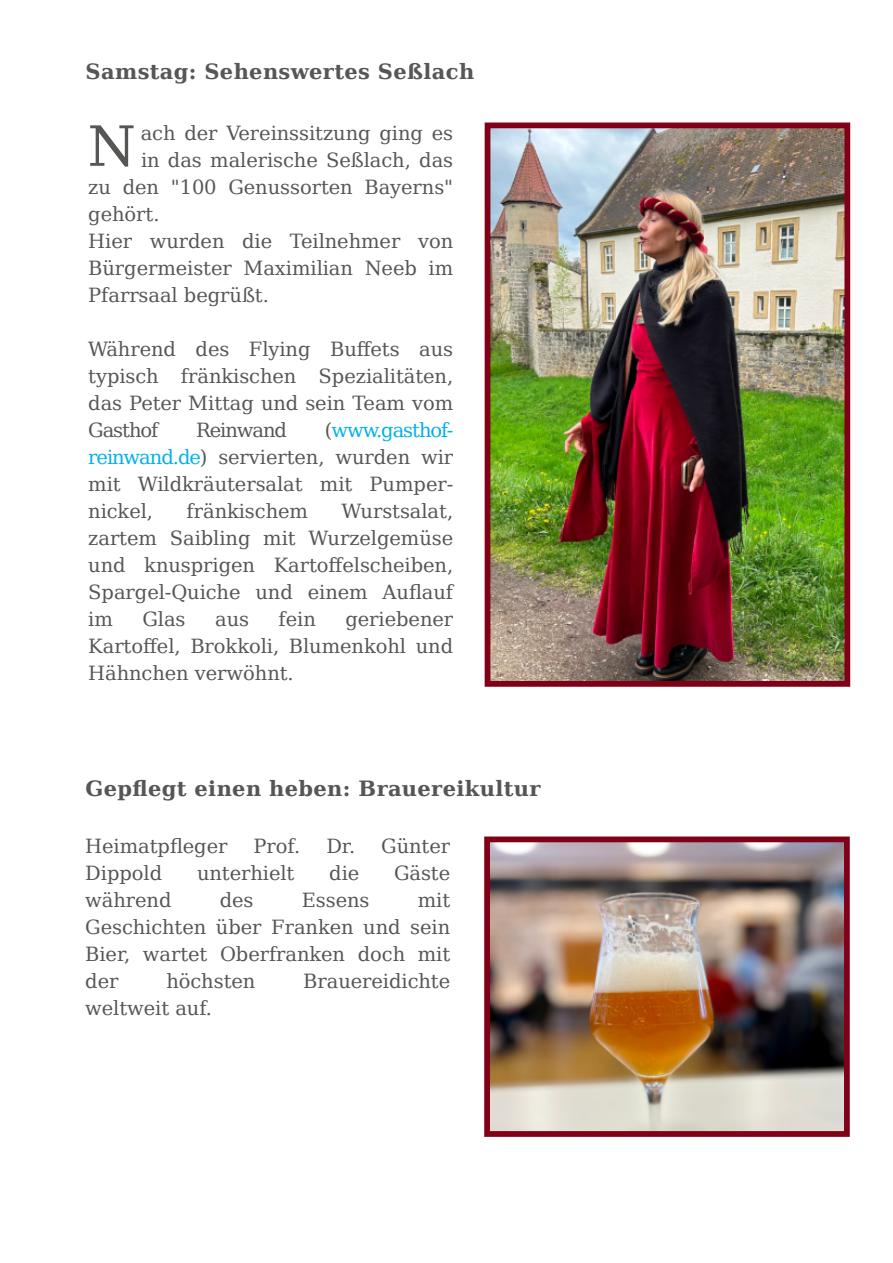
<style>
.page{position:relative;width:893px;height:1263px;background:#fff}
.page>*{position:absolute;margin:0;border:0;box-sizing:border-box;transform-origin:0 0}
.t1{font:55.5px "DejaVu Serif";color:#565655}
.t2{font:700 21px "DejaVu Serif";letter-spacing:.02em;color:#565655}
.t3{font:19.5px/27px "DejaVu Serif";letter-spacing:-.005em;color:#565655;text-align:justify}
.t4{font:19.5px "DejaVu Serif";letter-spacing:-.055em;color:#565655}
.s1{color:#00b1eb}
</style>
<div class="page">
<img style="left:492px;top:130px;width:351px;height:550px">
<div style="left:485px;top:123px;width:365px;height:564px;border:6px solid #7f0017"></div>
<img style="left:491px;top:843px;width:352px;height:287px">
<div style="left:484px;top:836px;width:366px;height:301px;border:6px solid #7f0017"></div>
<p class="t2" style="left:86px;top:60px;width:390px">Samstag: Sehenswertes Seßlach</p>
<h1 class="t1" style="left:87px;top:114px;width:50px">N</h1>
<p class="t3" style="left:141px;top:119px;width:314px">ach der Vereinssitzung ging es</p>
<p class="t3" style="left:141px;top:146px;width:314px">in das malerische Seßlach, das</p>
<p class="t3" style="left:88px;top:173px;width:366px">zu den "100 Genussorten Bayerns"</p>
<p class="t3" style="left:88px;top:200px;width:73px">gehört.</p>
<p class="t3" style="left:88px;top:227px;width:366px">Hier wurden die Teilnehmer von</p>
<p class="t3" style="left:88px;top:254px;width:366px">Bürgermeister Maximilian Neeb im</p>
<p class="t3" style="left:88px;top:281px;width:182px">Pfarrsaal begrüßt.</p>
<p class="t3" style="left:88px;top:335px;width:366px">Während des Flying Buffets aus typisch fränkischen Spezialitäten, das Peter Mittag und sein Team vom Gasthof</p>
<p class="t3" style="left:88px;top:416px;width:366px;text-indent:237px">(<span class="s1">www.gasthof&shy;reinwand.de</span>) servierten, wurden wir mit Wildkräutersalat mit Pumper&shy;nickel,</p>
<p class="t4" style="left:196px;top:418px;width:92px">Reinwand</p>
<p class="t3" style="left:187px;top:497px;width:123px">fränkischem</p>
<p class="t3" style="left:88px;top:497px;width:366px;text-indent:253px">Wurstsalat, zartem Saibling mit Wurzelgemüse und knusprigen Kartoffelscheiben, Spargel-Quiche und einem Auflauf im</p>
<p class="t3" style="left:88px;top:605px;width:366px;text-indent:257px">geriebener Kartoffel, Brokkoli, Blumenkohl und Hähnchen verwöhnt.</p>
<p class="t3" style="left:142px;top:605px;width:45px">Glas</p>
<p class="t3" style="left:215px;top:605px;width:36px">aus</p>
<p class="t3" style="left:279px;top:605px;width:39px">fein</p>
<p class="t2" style="left:86px;top:777px;width:456px">Gepflegt einen heben: Brauereikultur</p>
<p class="t3" style="left:85px;top:832px;width:144px">Heimatpfleger</p>
<p class="t3" style="left:254px;top:832px;width:48px">Prof.</p>
<p class="t3" style="left:326px;top:832px;width:125px">Dr. Günter</p>
<p class="t3" style="left:85px;top:859px;width:78px">Dippold</p>
<p class="t3" style="left:197px;top:859px;width:99px">unterhielt</p>
<p class="t3" style="left:329px;top:859px;width:32px">die</p>
<p class="t3" style="left:394px;top:859px;width:58px">Gäste</p>
<p class="t3" style="left:85px;top:886px;width:88px">während</p>
<p class="t3" style="left:220px;top:886px;width:35px">des</p>
<p class="t3" style="left:302px;top:886px;width:69px">Essens</p>
<p class="t3" style="left:85px;top:886px;width:366px;text-indent:332px">mit Geschichten über Franken und sein Bier, wartet Oberfranken doch mit der</p>
<p class="t3" style="left:166px;top:967px;width:91px">höchsten</p>
<p class="t3" style="left:303px;top:967px;width:148px">Brauereidichte</p>
<p class="t3" style="left:85px;top:994px;width:128px">weltweit auf.</p>
</div>
